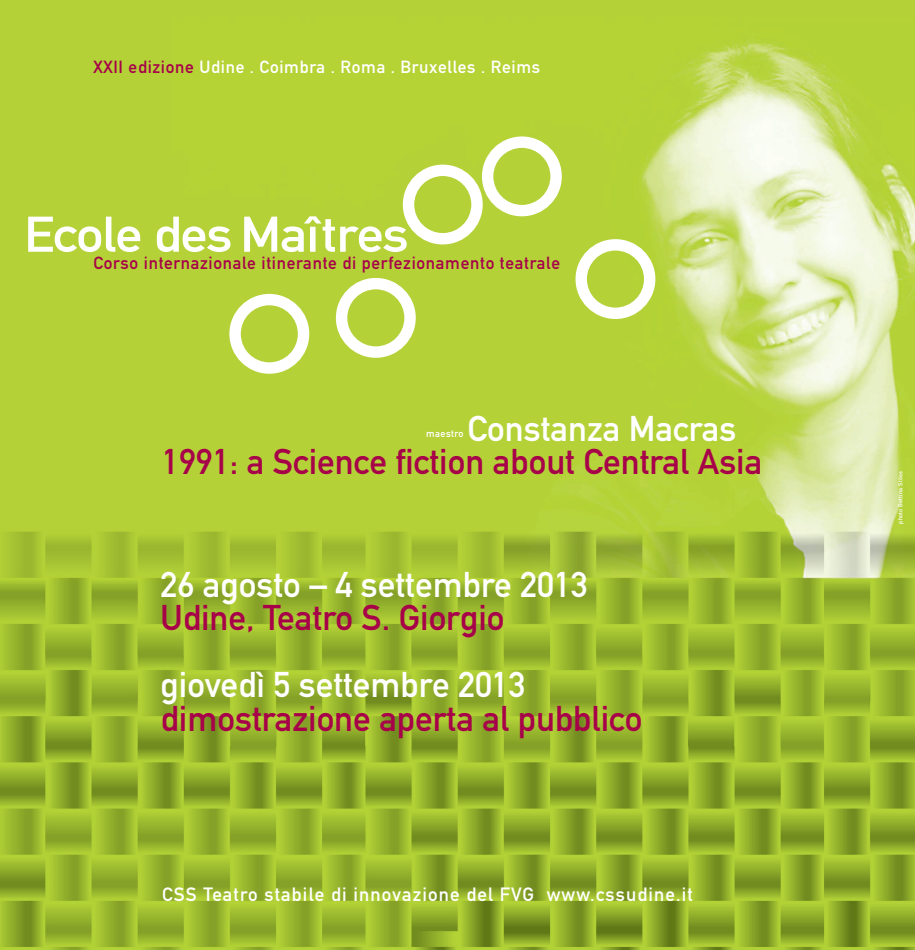
<style>
.page{position:relative;width:915px;height:950px;background:#fff}
.page>*{position:absolute;margin:0;border:0;box-sizing:border-box;transform-origin:0 0}
.t1{font:35.25px "DIN Mittelschrift";color:#a70149}
.t2{font:35.25px "DIN Mittelschrift";color:#fff}
.t3{font:19px "DIN Mittelschrift";letter-spacing:.06em;color:#fff}
.t4{font:17.35px "DIN Mittelschrift";letter-spacing:.04em;color:#a70149}
.t5{font:17.35px "DIN Mittelschrift";letter-spacing:.04em;color:#fff}
.t6{font:10px "DIN Mittelschrift";letter-spacing:.04em;color:#fff}
.t7{font:6px "DIN Mittelschrift";letter-spacing:.04em;color:#fff}
.s1{color:#a70149}
</style>
<div class="page">
<img style="left:0;top:0;width:914px;height:950px">
<svg style="left:229px;top:294px;width:80px;height:80px"></svg>
<svg style="left:336px;top:278px;width:79px;height:80px"></svg>
<svg style="left:575px;top:239px;width:80px;height:80px"></svg>
<svg style="left:28px;top:217px;width:112px;height:35px"></svg>
<svg style="left:157px;top:217px;width:73px;height:35px"></svg>
<svg style="left:244px;top:136px;width:317px;height:116px"></svg>
<p class="t5" style="left:93px;top:56px;width:448px"><span class="s1">XXII edizione</span> Udine . Coimbra . Roma . Bruxelles . Reims</p>
<p class="t4" style="left:93px;top:253px;width:468px">Corso internazionale itinerante di perfezionamento teatrale</p>
<p class="t2" style="left:467px;top:408px;width:270px">Constanza Macras</p>
<p class="t1" style="left:162px;top:441px;width:601px">1991: a Science fiction about Central Asia</p>
<p class="t6" style="left:426px;top:428px;width:39px">maestro</p>
<p class="t2" style="left:161px;top:563px;width:428px">26 agosto – 4 settembre 2013</p>
<p class="t1" style="left:161px;top:597px;width:345px">Udine, Teatro S. Giorgio</p>
<p class="t2" style="left:161px;top:664px;width:366px">giovedì 5 settembre 2013</p>
<p class="t1" style="left:161px;top:697px;width:483px">dimostrazione aperta al pubblico</p>
<p class="t3" style="left:162px;top:883px;width:532px">CSS Teatro stabile di innovazione del FVG www.cssudine.it</p>
<p class="t7" style="left:896px;top:524px;width:54px;rotate:-90deg">photo Bettina Stöss</p>
</div>
